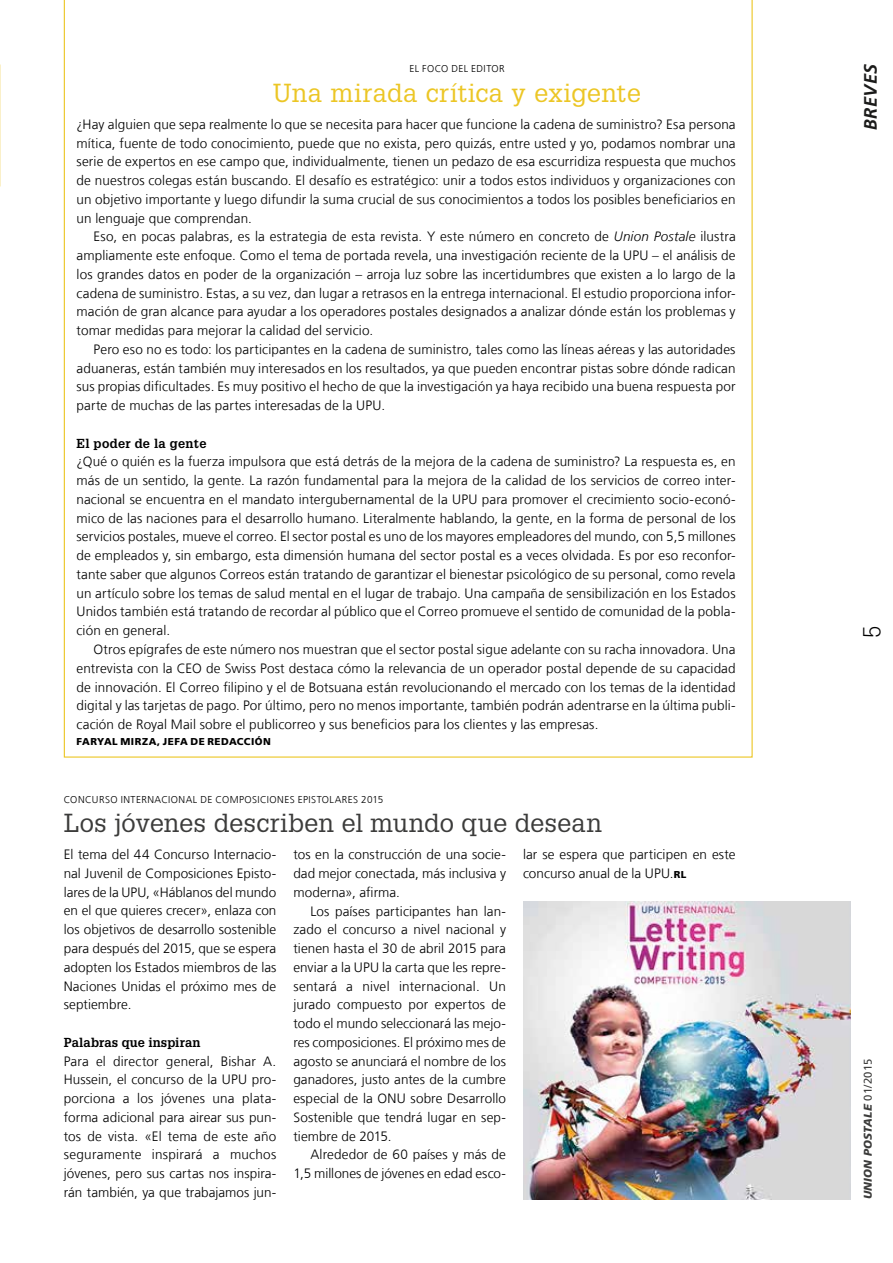
<style>
.page{position:relative;width:893px;height:1263px;background:#fff}
.page>*{position:absolute;margin:0;border:0;box-sizing:border-box;transform-origin:0 0}
.t1{font:25.5px "Glypha LT Std";letter-spacing:.005em;color:#3c3c3b}
.t2{font:25.5px "Glypha LT Std";letter-spacing:.015em;color:#ecc625}
.t3{font:300 24px "Glypha LT Std";color:#000}
.t4{font:italic 700 18px "Frutiger LT Com";color:#1b1b1a}
.t5{font:300 13.5px/18.8px "Frutiger LT Com";letter-spacing:.005em;color:#000;text-align:justify}
.t6{font:700 12.75px "Glypha LT Std";letter-spacing:.015em;color:#000}
.t7{font:italic 900 11.25px "Frutiger LT Com";color:#3c3c3b}
.t8{font:300 10.05px "Frutiger LT Com";letter-spacing:.045em;color:#000}
.t9{font:900 10.05px "Frutiger LT Com";letter-spacing:.045em;color:#000}
.s1{font-style:italic}
.s2{font-weight:900;font-size:10.05px}
.s3{font-weight:400;font-style:normal}
</style>
<div class="page">
<svg style="left:64px;top:0;width:689px;height:758px"></svg>
<img style="left:523px;top:901px;width:327px;height:298px">
<p class="t8" style="left:409px;top:63px;width:97px">EL FOCO DEL EDITOR</p>
<h1 class="t2" style="left:273px;top:78px;width:369px">Una mirada crítica y exigente</h1>
<p class="t5" style="left:77px;top:115px;width:661px">¿Hay alguien que sepa realmente lo que se necesita para hacer que funcione la cadena de suministro? Esa persona mítica, fuente de todo conocimiento, puede que no exista, pero quizás, entre usted y yo, podamos nombrar una serie de expertos en ese campo que, individualmente, tienen un pedazo de esa escurridiza respuesta que muchos de nuestros colegas están buscando. El desafío es estratégico: unir a todos estos individuos y organizaciones con un objetivo importante y luego difundir la suma crucial de sus conocimientos a todos los posibles beneficiarios en un lenguaje que comprendan.</p>
<p class="t5" style="left:77px;top:227px;width:661px;text-indent:17px">Eso, en pocas palabras, es la estrategia de esta revista. Y este número en concreto de <span class="s1">Union Postale</span> ilustra ampliamente este enfoque. Como el tema de portada revela, una investigación reciente de la UPU – el análisis de los grandes datos en poder de la organización – arroja luz sobre las incertidumbres que existen a lo largo de la cadena de suministro. Estas, a su vez, dan lugar a retrasos en la entrega internacional. El estudio proporciona infor&shy;mación de gran alcance para ayudar a los operadores postales designados a analizar dónde están los problemas y tomar medidas para mejorar la calidad del servicio.</p>
<p class="t5" style="left:77px;top:340px;width:661px;text-indent:17px">Pero eso no es todo: los participantes en la cadena de suministro, tales como las líneas aéreas y las autoridades aduaneras, están también muy interesados en los resultados, ya que pueden encontrar pistas sobre dónde radican sus propias dificultades. Es muy positivo el hecho de que la investigación ya haya recibido una buena respuesta por parte de muchas de las partes interesadas de la UPU.</p>
<p class="t6" style="left:77px;top:435px;width:131px">El poder de la gente</p>
<p class="t5" style="left:77px;top:452px;width:661px">¿Qué o quién es la fuerza impulsora que está detrás de la mejora de la cadena de suministro? La respuesta es, en más de un sentido, la gente. La razón fundamental para la mejora de la calidad de los servicios de correo inter&shy;nacional se encuentra en el mandato intergubernamental de la UPU para promover el crecimiento socio-econó&shy;mico de las naciones para el desarrollo humano. Literalmente hablando, la gente, en la forma de personal de los servicios postales, mueve el correo. El sector postal es uno de los mayores empleadores del mundo, con 5,5 millones de empleados y, sin embargo, esta dimensión humana del sector postal es a veces olvidada. Es por eso reconfor&shy;tante saber que algunos Correos están tratando de garantizar el bienestar psicológico de su personal, como revela un artículo sobre los temas de salud mental en el lugar de trabajo. Una campaña de sensibilización en los Estados Unidos también está tratando de recordar al público que el Correo promueve el sentido de comunidad de la pobla&shy;ción en general.</p>
<p class="t5" style="left:77px;top:640px;width:661px;text-indent:17px">Otros epígrafes de este número nos muestran que el sector postal sigue adelante con su racha innovadora. Una entrevista con la CEO de Swiss Post destaca cómo la relevancia de un operador postal depende de su capacidad de innovación. El Correo filipino y el de Botsuana están revolucionando el mercado con los temas de la identidad digital y las tarjetas de pago. Por último, pero no menos importante, también podrán adentrarse en la última publi&shy;cación de Royal Mail sobre el publicorreo y sus beneficios para los clientes y las empresas.</p>
<p class="t9" style="left:77px;top:736px;width:196px">FARYAL MIRZA, JEFA DE REDACCIÓN</p>
<p class="t8" style="left:64px;top:794px;width:321px">CONCURSO INTERNACIONAL DE COMPOSICIONES EPISTOLARES 2015</p>
<h1 class="t1" style="left:64px;top:807px;width:540px">Los jóvenes describen el mundo que desean</h1>
<p class="t5" style="left:523px;top:845px;width:214px">lar se espera que participen en este concurso anual de la UPU.<span class="s2">RL</span></p>
<p class="t5" style="left:64px;top:845px;width:214px">El tema del 44 Concurso Internacio&shy;nal Juvenil de Composiciones Episto&shy;lares de la UPU, «Háblanos del mundo en el que quieres crecer», enlaza con los objetivos de desarrollo sostenible para después del 2015, que se espera adopten los Estados miembros de las Naciones Unidas el próximo mes de septiembre.</p>
<p class="t6" style="left:64px;top:1034px;width:138px">Palabras que inspiran</p>
<p class="t5" style="left:64px;top:1051px;width:214px">Para el director general, Bishar A.<br>Hussein, el concurso de la UPU pro&shy;porciona a los jóvenes una plata&shy;forma adicional para airear sus pun&shy;tos de vista. «El tema de este año seguramente inspirará a muchos jóvenes, pero sus cartas nos inspira&shy;rán también, ya que trabajamos jun-</p>
<p class="t5" style="left:293px;top:845px;width:214px">tos en la construcción de una socie&shy;dad mejor conectada, más inclusiva y moderna», afirma.</p>
<p class="t5" style="left:293px;top:901px;width:214px;text-indent:17px">Los países participantes han lan&shy;zado el concurso a nivel nacional y tienen hasta el 30 de abril 2015 para enviar a la UPU la carta que les repre&shy;sentará a nivel internacional. Un jurado compuesto por expertos de todo el mundo seleccionará las mejo&shy;res composiciones. El próximo mes de agosto se anunciará el nombre de los ganadores, justo antes de la cumbre especial de la ONU sobre Desarrollo Sostenible que tendrá lugar en sep&shy;tiembre de 2015.</p>
<p class="t5" style="left:293px;top:1145px;width:214px;text-align:right">Alrededor de 60 países y más de<br>1,5 millones de jóvenes en edad esco-</p>
<h3 class="t4" style="left:860px;top:130px;width:68px;rotate:-90deg">BREVES</h3>
<h2 class="t3" style="left:858px;top:637px;width:13px;rotate:-90deg">5</h2>
<p class="t7" style="left:861px;top:1199px;width:142px;rotate:-90deg">UNION POSTALE <span class="s3">01/2015</span></p>
</div>
